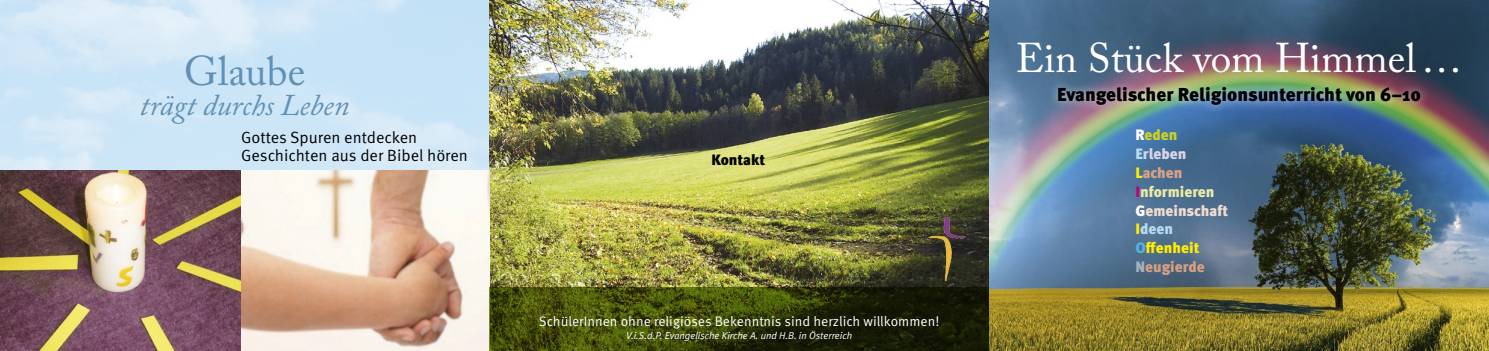
<style>
.page{position:relative;width:1489px;height:351px;background:#fff}
.page>*{position:absolute;margin:0;border:0;box-sizing:border-box;transform-origin:0 0}
.t1{font:41.25px "Adobe Caslon Pro";color:#fff}
.t2{font:41.25px "Adobe Caslon Pro";color:#6090b5}
.t3{font:italic 30px "Adobe Caslon Pro";color:#6090b5}
.t4{font:900 18.75px "Meta Pro";color:#000}
.t5{font:16.25px/17.5px "Meta Pro";color:#000}
.t6{font:900 15px/18.8px "Meta Pro";color:#f0dccf}
.t7{font:900 15px "Meta Pro";color:#000}
.t8{font:13.75px "Meta Pro";color:#fff}
.t9{font:italic 10px "Meta Plus Normal";color:#fff}
.s1{color:#fff}
.s2{color:#cad122}
.s3{color:#b9dcf3}
.s4{color:#d6d4e5}
.s5{color:#ffec00}
.s6{color:#d8a288}
.s7{color:#c10076}
.s8{color:#e8eaa5}
.s9{color:#b5daf3}
.s10{color:#53b1e4}
.s11{color:#a2b2be}
.s12{color:#d59e83}
</style>
<div class="page">
<img style="left:489px;top:0;width:500px;height:287px">
<img style="left:989px;top:0;width:499px;height:351px">
<img style="left:0;top:170px;width:241px;height:181px">
<img style="left:241px;top:170px;width:248px;height:181px">
<svg style="left:489px;top:287px;width:500px;height:64px;background:#323a07"></svg>
<img style="left:928px;top:216px;width:37px;height:64px">
<div style="left:1048px;top:78px;width:381px;height:37px;background:#fff;opacity:.65"></div>
<h1 class="t2" style="left:184px;top:47px;width:123px">Glaube</h1>
<h2 class="t3" style="left:140px;top:87px;width:211px">trägt durchs Leben</h2>
<p class="t5" style="left:241px;top:129px;width:228px">Gottes Spuren entdecken<br>Geschichten aus der Bibel hören</p>
<p class="t7" style="left:711px;top:150px;width:55px">Kontakt</p>
<p class="t8" style="left:539px;top:313px;width:402px">SchülerInnen ohne religiöses Bekenntnis sind herzlich willkommen!</p>
<p class="t9" style="left:626px;top:329px;width:227px">V.i.S.d.P. Evangelische Kirche A. und H.B. in Österreich</p>
<h1 class="t1" style="left:1015px;top:34px;width:448px">Ein Stück vom Himmel…</h1>
<p class="t4" style="left:1057px;top:83px;width:365px">Evangelischer Religionsunterricht von 6–10</p>
<p class="t6" style="left:1135px;top:126px;width:94px"><span class="s1">R</span><span class="s2">eden<br></span><span class="s3">E</span><span class="s4">rleben<br></span><span class="s5">L</span><span class="s6">achen<br></span><span class="s7">I</span><span class="s8">nformieren<br></span><span class="s1">G</span>emeinschaft<br><span class="s5">I</span><span class="s9">deen<br></span><span class="s10">O</span><span class="s5">ffenheit<br></span><span class="s11">N</span><span class="s12">eugierde</span></p>
</div>
